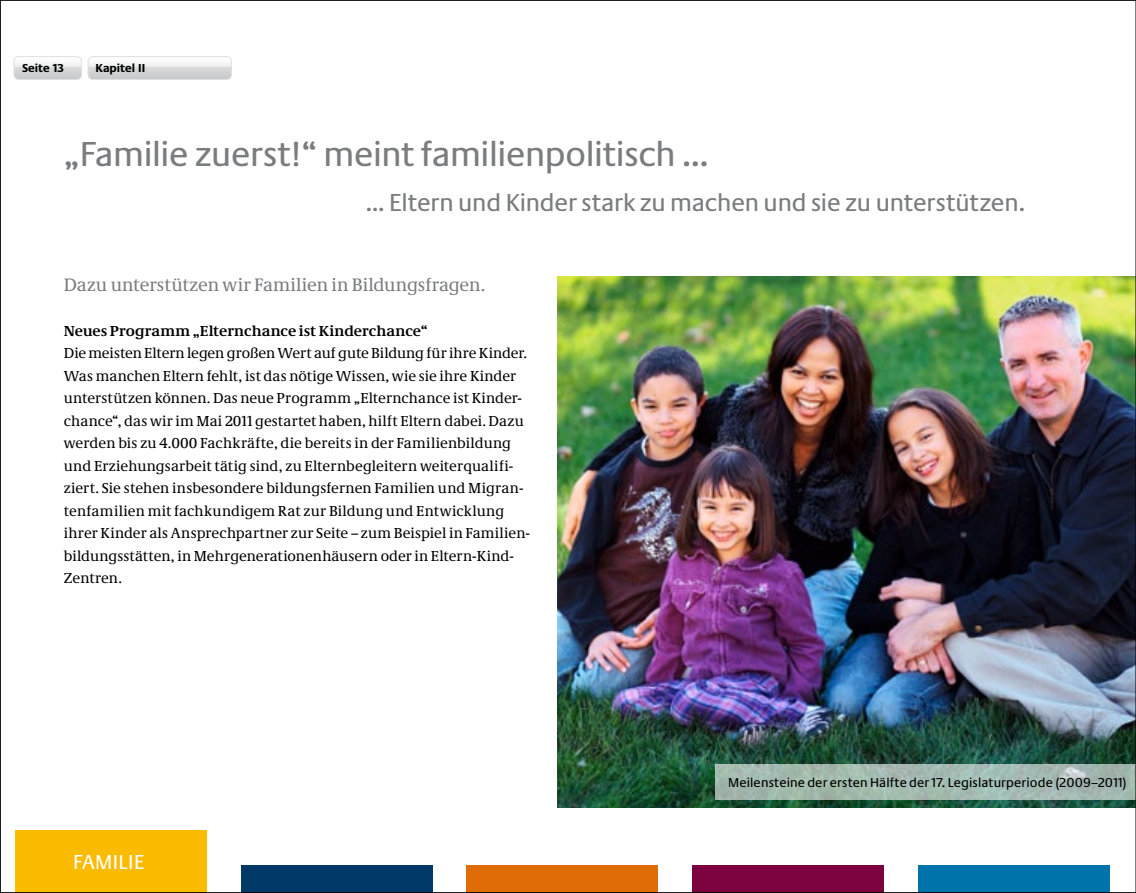
<style>
.page{position:relative;width:1136px;height:893px;background:#fff}
.page>*{position:absolute;margin:0;border:0;box-sizing:border-box;transform-origin:0 0}
.Headline{font:36px "Neue Praxis";letter-spacing:-.01em;color:#7b7c7e}
.Subhead_1{font:25.5px "Neue Praxis";letter-spacing:-.005em;color:#7b7c7e}
.t1{font:21px "Neue Praxis";letter-spacing:.02em;color:#fff}
.Subhead_2{font:18.75px "Neue Demos";letter-spacing:-.005em;color:#7b7c7e}
.Fließtext{font:15px/22.5px "Neue Demos";letter-spacing:.005em;color:#000}
.Subhead_3{font:700 15px "Neue Demos";letter-spacing:.005em;color:#000}
.t2{font:13.5px "Neue Praxis";letter-spacing:.01em;color:#000}
.t3{font:700 12px "Neue Praxis";color:#000}
</style>
<div class="page">
<img style="left:0;top:0;width:1135px;height:893px">
<hr style="left:1135px;top:0;width:1px;height:893px;background:#000">
<p class="t3" style="left:22px;top:61px;width:44px">Seite 13</p>
<p class="t3" style="left:96px;top:60px;width:51px">Kapitel II</p>
<p class="Headline" style="left:64px;top:132px;width:646px">„Familie zuerst!“ meint familienpolitisch …</p>
<p class="Subhead_1" style="left:366px;top:187px;width:660px">… Eltern und Kinder stark zu machen und sie zu unterstützen.</p>
<p class="Subhead_2" style="left:64px;top:273px;width:423px">Dazu unterstützen wir Familien in Bildungsfragen.</p>
<p class="Subhead_3" style="left:64px;top:321px;width:365px">Neues Programm „Elternchance ist Kinderchance“</p>
<p class="Fließtext" style="left:64px;top:342px;width:467px">Die meisten Eltern legen großen Wert auf gute Bildung für ihre Kinder.<br>Was manchen Eltern fehlt, ist das nötige Wissen, wie sie ihre Kinder unterstützen können. Das neue Programm „Elternchance ist Kinder&shy;chance“, das wir im Mai 2011 gestartet haben, hilft Eltern dabei. Dazu werden bis zu 4.000 Fachkräfte, die bereits in der Familienbildung und Erziehungsarbeit tätig sind, zu Elternbegleitern weiterqualifi&shy;ziert. Sie stehen insbesondere bildungsfernen Familien und Migran&shy;tenfamilien mit fachkundigem Rat zur Bildung und Entwicklung ihrer Kinder als Ansprechpartner zur Seite – zum Beispiel in Familien&shy;bildungsstätten, in Mehrgenerationenhäusern oder in Eltern-Kind-Zentren.</p>
<h3 class="t1" style="left:73px;top:849px;width:73px">FAMILIE</h3>
<p class="t2" style="left:728px;top:775px;width:400px">Meilensteine der ersten Hälfte der 17. Legislaturperiode (2009–2011)</p>
</div>
